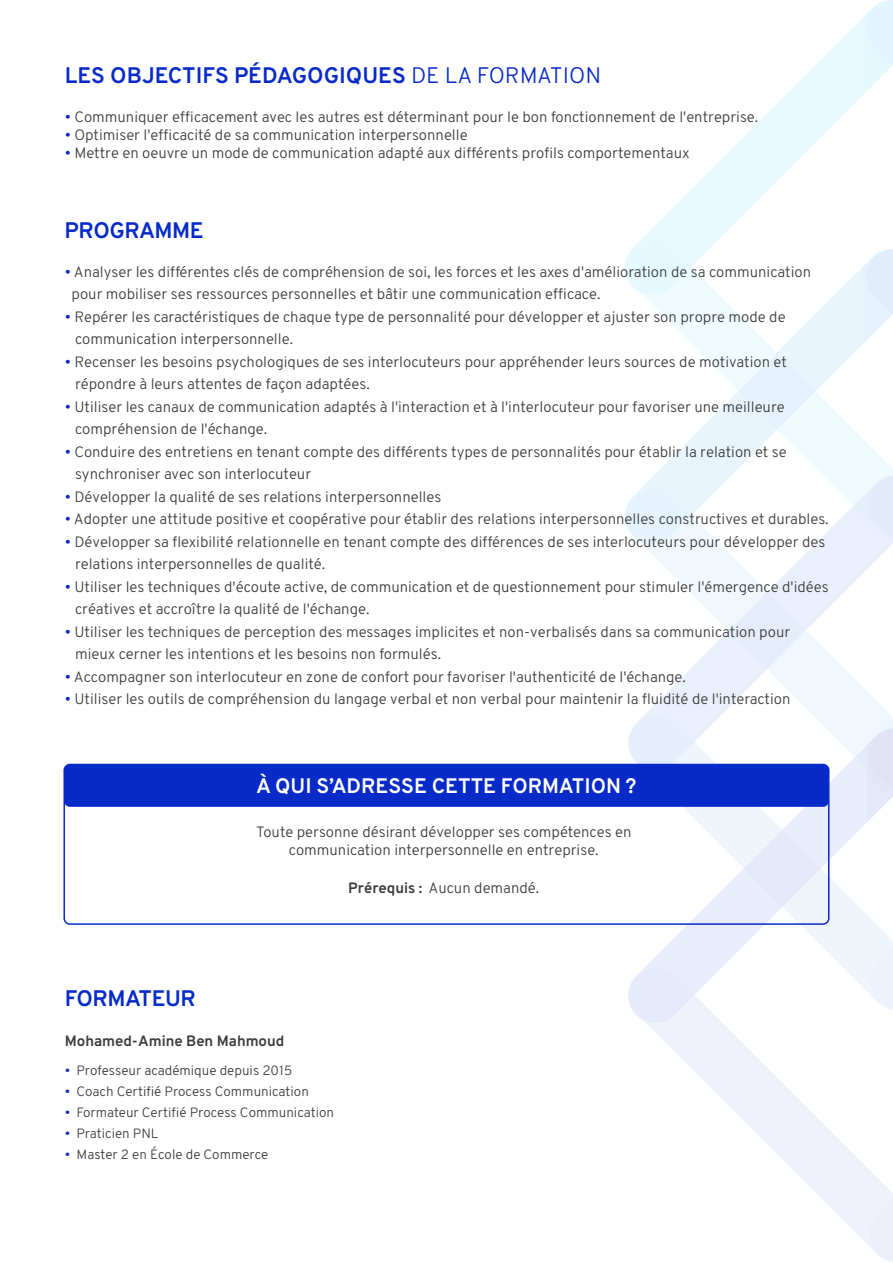
<style>
.page{position:relative;width:893px;height:1263px;background:#fff}
.page>*{position:absolute;margin:0;border:0;box-sizing:border-box;transform-origin:0 0}
.t1{font:700 22.5px "Overpass";letter-spacing:-.015em;color:#072ac8}
.t2{font:700 21px "Overpass";color:#fff}
.t3{font:300 15px/22.5px "Overpass";color:#3c3c3b}
.t4{font:700 15px "Overpass";color:#3c3c3b}
.t5{font:300 13.5px "Overpass";color:#3c3c3b}
.s1{font-weight:300}
.s2{color:#072ac8}
.s3{font-weight:700}
</style>
<div class="page">
<svg style="left:625px;top:0;width:267px;height:275px"></svg>
<svg style="left:626px;top:240px;width:240px;height:289px"></svg>
<svg style="left:628px;top:475px;width:238px;height:240px"></svg>
<svg style="left:633px;top:715px;width:233px;height:13px"></svg>
<svg style="left:628px;top:728px;width:238px;height:273px"></svg>
<svg style="left:629px;top:968px;width:237px;height:275px"></svg>
<svg style="left:866px;top:1px;width:26px;height:1260px"></svg>
<div style="left:64px;top:764px;width:765px;height:43px;background:#072ac8;border-radius:6px"></div>
<div style="left:63px;top:764px;width:766px;height:161px;border:2px solid #072ac8;border-radius:6px"></div>
<h1 class="t1" style="left:65px;top:61px;width:538px">LES OBJECTIFS PÉDAGOGIQUES <span class="s1">DE LA FORMATION</span></h1>
<p class="t3" style="left:65px;top:106px;width:695px"><span class="s2">•</span> Communiquer efficacement avec les autres est déterminant pour le bon fonctionnement de l'entreprise.</p>
<p class="t3" style="left:65px;top:124px;width:404px"><span class="s2">•</span> Optimiser l'efficacité de sa communication interpersonnelle</p>
<p class="t3" style="left:65px;top:142px;width:626px"><span class="s2">•</span> Mettre en oeuvre un mode de communication adapté aux différents profils comportementaux</p>
<h1 class="t1" style="left:65px;top:216px;width:141px">PROGRAMME</h1>
<p class="t3" style="left:72px;top:260px;width:741px;text-indent:-7px"><span class="s2">•</span> Analyser les différentes clés de compréhension de soi, les forces et les axes d'amélioration de sa communication pour mobiliser ses ressources personnelles et bâtir une communication efficace.</p>
<p class="t3" style="left:75px;top:305px;width:712px;text-indent:-10px"><span class="s2">•</span> Repérer les caractéristiques de chaque type de personnalité pour développer et ajuster son propre mode de communication interpersonnelle.</p>
<p class="t3" style="left:75px;top:350px;width:713px;text-indent:-10px"><span class="s2">•</span> Recenser les besoins psychologiques de ses interlocuteurs pour appréhender leurs sources de motivation et répondre à leurs attentes de façon adaptées.</p>
<p class="t3" style="left:75px;top:395px;width:711px;text-indent:-10px"><span class="s2">•</span> Utiliser les canaux de communication adaptés à l'interaction et à l'interlocuteur pour favoriser une meilleure compréhension de l'échange.</p>
<p class="t3" style="left:75px;top:440px;width:713px;text-indent:-10px"><span class="s2">•</span> Conduire des entretiens en tenant compte des différents types de personnalités pour établir la relation et se synchroniser avec son interlocuteur</p>
<p class="t3" style="left:65px;top:485px;width:378px"><span class="s2">•</span> Développer la qualité de ses relations interpersonnelles</p>
<p class="t3" style="left:65px;top:508px;width:765px"><span class="s2">•</span> Adopter une attitude positive et coopérative pour établir des relations interpersonnelles constructives et durables.</p>
<p class="t3" style="left:75px;top:530px;width:752px;text-indent:-10px"><span class="s2">•</span> Développer sa flexibilité relationnelle en tenant compte des différences de ses interlocuteurs pour développer des relations interpersonnelles de qualité.</p>
<p class="t3" style="left:75px;top:575px;width:755px;text-indent:-10px"><span class="s2">•</span> Utiliser les techniques d'écoute active, de communication et de questionnement pour stimuler l'émergence d'idées créatives et accroître la qualité de l'échange.</p>
<p class="t3" style="left:75px;top:620px;width:717px;text-indent:-10px"><span class="s2">•</span> Utiliser les techniques de perception des messages implicites et non-verbalisés dans sa communication pour mieux cerner les intentions et les besoins non formulés.</p>
<p class="t3" style="left:65px;top:665px;width:623px"><span class="s2">•</span> Accompagner son interlocuteur en zone de confort pour favoriser l'authenticité de l'échange.</p>
<p class="t3" style="left:65px;top:688px;width:727px"><span class="s2">•</span> Utiliser les outils de compréhension du langage verbal et non verbal pour maintenir la fluidité de l'interaction</p>
<h1 class="t1" style="left:65px;top:984px;width:133px">FORMATEUR</h1>
<h2 class="t2" style="left:256px;top:773px;width:382px">À QUI S’ADRESSE CETTE FORMATION ?</h2>
<p class="t3" style="left:256px;top:823px;width:377px;line-height:18px;text-align:center">Toute personne désirant développer ses compétences en communication interpersonnelle en entreprise.</p>
<p class="t3" style="left:348px;top:877px;width:192px"><span class="s3">Prérequis :</span> Aucun demandé.</p>
<p class="t4" style="left:65px;top:1031px;width:221px">Mohamed-Amine Ben Mahmoud</p>
<p class="t5" style="left:65px;top:1062px;width:229px"><span class="s2">•</span> Professeur académique depuis 2015</p>
<p class="t5" style="left:65px;top:1083px;width:246px"><span class="s2">•</span> Coach Certifié Process Communication</p>
<p class="t5" style="left:65px;top:1104px;width:271px"><span class="s2">•</span> Formateur Certifié Process Communication</p>
<p class="t5" style="left:65px;top:1125px;width:95px"><span class="s2">•</span> Praticien PNL</p>
<p class="t5" style="left:65px;top:1146px;width:205px"><span class="s2">•</span> Master 2 en École de Commerce</p>
</div>
